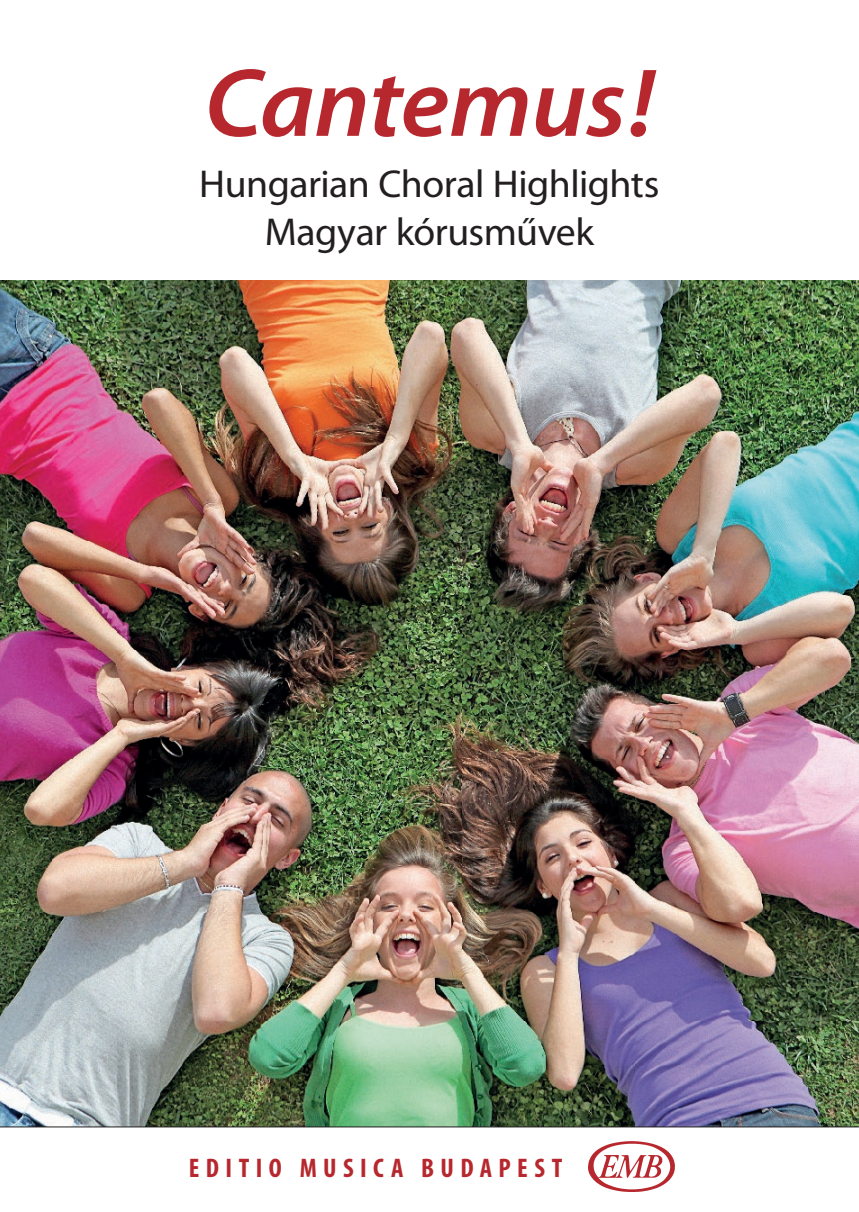
<style>
.page{position:relative;width:859px;height:1212px;background:#fff}
.page>*{position:absolute;margin:0;border:0;box-sizing:border-box;transform-origin:0 0}
.t1{font:italic 600 97.5px "Myriad Pro";letter-spacing:-.01em;color:#b7282e;scale:1.04 1}
.t2{font:39px/48px "Myriad Pro";letter-spacing:-.015em;color:#231f20;text-align:center}
.t3{font:700 condensed 27px "Myriad Pro";letter-spacing:.24em;color:#b7282e}
</style>
<div class="page">
<img style="left:0;top:281px;width:859px;height:846px">
<img style="left:588px;top:1141px;width:87px;height:50px">
<hr style="left:0;top:1127px;width:859px;height:1px;background:#231f20">
<h1 class="t1" style="left:204px;top:41px;width:434px">Cantemus!</h1>
<p class="t2" style="left:199px;top:160px;width:462px">Hungarian Choral Highlights<br>Magyar kórusművek</p>
<p class="t3" style="left:189px;top:1150px;width:375px">EDITIO MUSICA BUDAPEST</p>
</div>
